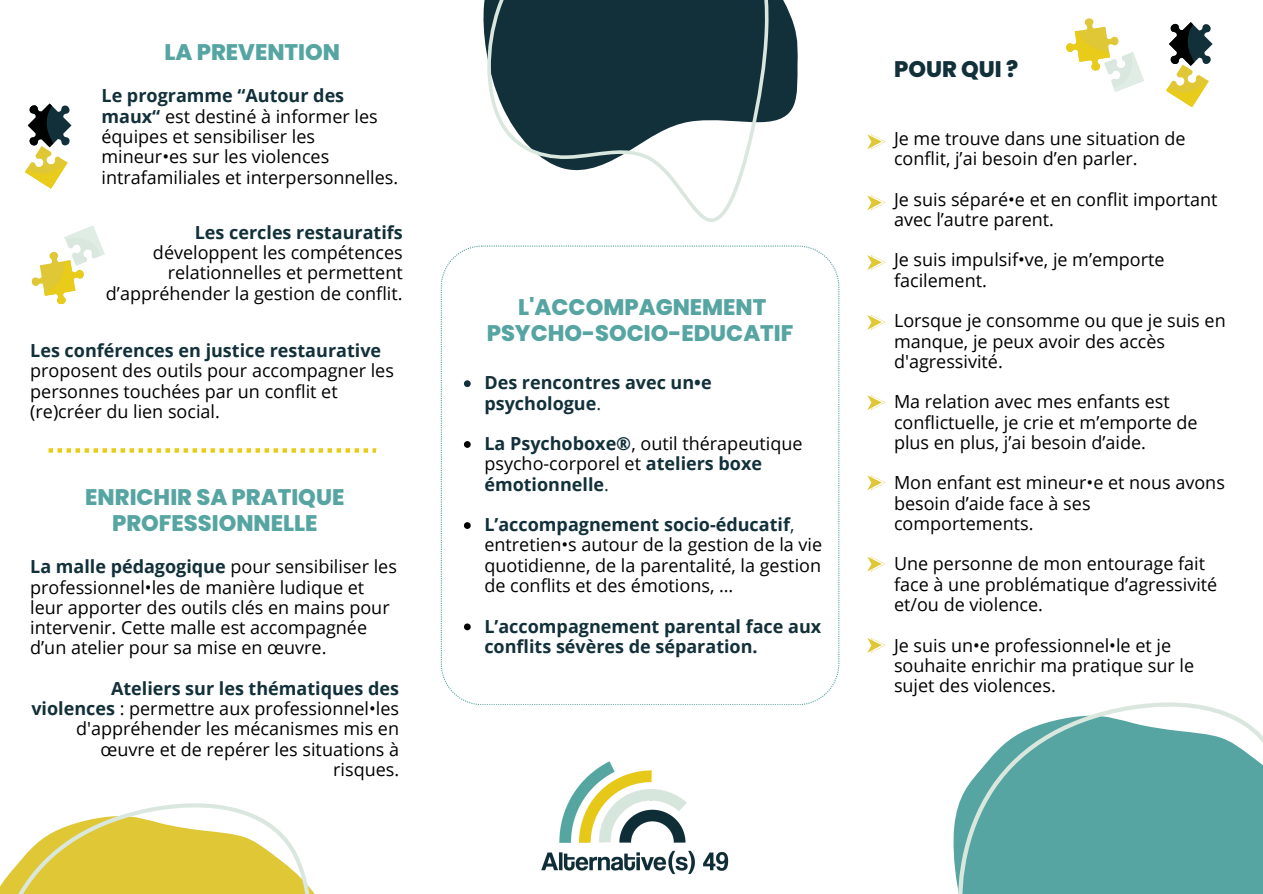
<style>
.page{position:relative;width:1263px;height:894px;background:#fff}
.page>*{position:absolute;margin:0;border:0;box-sizing:border-box;transform-origin:0 0}
.t1{font:800 22.5px/25.8px "Poppins";color:#56a5a2;text-align:center}
.t2{font:800 22.5px "Poppins";color:#12303a}
.t3{font:18px/20.2px "Open Sans";color:#000}
.t4{font:700 18px/20.2px "Open Sans";color:#12303a}
.s1{font-weight:700;color:#12303a}
.s2{font-weight:400}
.s3{font-weight:400;color:#000}
.s4{color:#12303a}
</style>
<div class="page">
<svg style="left:31px;top:226px;width:74px;height:79px"></svg>
<svg style="left:25px;top:103px;width:47px;height:86px"></svg>
<svg style="left:0;top:803px;width:314px;height:90px"></svg>
<svg style="left:483px;top:0;width:315px;height:122px;fill:#12303a"></svg>
<svg style="left:487px;top:0;width:282px;height:222px;fill:#12303a"></svg>
<img style="left:541px;top:761px;width:188px;height:114px">
<svg style="left:49px;top:448px;width:327px;height:5px"></svg>
<svg style="left:953px;top:807px;width:5px;height:82px"></svg>
<svg style="left:958px;top:702px;width:305px;height:191px;fill:#56a5a2"></svg>
<svg style="left:1166px;top:22px;width:47px;height:86px"></svg>
<svg style="left:1066px;top:18px;width:78px;height:74px"></svg>
<svg style="left:441px;top:245px;width:398px;height:459px"></svg>
<svg style="left:464px;top:380px;width:7px;height:7px"></svg>
<svg style="left:464px;top:441px;width:7px;height:6px"></svg>
<svg style="left:464px;top:522px;width:7px;height:6px"></svg>
<svg style="left:464px;top:623px;width:7px;height:7px"></svg>
<svg style="left:867px;top:134px;width:18px;height:15px"></svg>
<svg style="left:867px;top:195px;width:18px;height:15px"></svg>
<svg style="left:867px;top:255px;width:18px;height:15px"></svg>
<svg style="left:867px;top:315px;width:18px;height:14px"></svg>
<svg style="left:867px;top:395px;width:18px;height:15px"></svg>
<svg style="left:867px;top:475px;width:18px;height:15px"></svg>
<svg style="left:867px;top:556px;width:18px;height:15px"></svg>
<svg style="left:867px;top:638px;width:18px;height:14px"></svg>
<p class="t1" style="left:164px;top:39px;width:177px">LA PREVENTION</p>
<p class="t3" style="left:102px;top:85px;width:298px"><span class="s1">Le programme “Autour des maux“</span> est destiné à informer les équipes et sensibiliser les mineur•es sur les violences intrafamiliales et interpersonnelles.</p>
<p class="t3" style="left:106px;top:221px;width:298px;text-align:right"><span class="s1">Les cercles restauratifs </span>développent les compétences relationnelles et permettent d’appréhender la gestion de conflit.</p>
<p class="t3" style="left:30px;top:340px;width:365px"><span class="s1">Les conférences en justice restaurative </span>proposent des outils pour accompagner les personnes touchées par un conflit et (re)créer du lien social.</p>
<p class="t1" style="left:85px;top:483px;width:261px">ENRICHIR SA PRATIQUE<br>PROFESSIONNELLE</p>
<p class="t3" style="left:30px;top:556px;width:368px"><span class="s1">La malle pédagogique</span> pour sensibiliser les professionnel•les de manière ludique et leur apporter des outils clés en mains pour intervenir. Cette malle est accompagnée d’un atelier pour sa mise en œuvre.</p>
<p class="t3" style="left:31px;top:677px;width:369px;text-align:right"><span class="s1">Ateliers sur les thématiques des violences</span> : permettre aux professionnel•les d'appréhender les mécanismes mis en œuvre et de repérer les situations à risques.</p>
<p class="t1" style="left:487px;top:294px;width:308px">L'ACCOMPAGNEMENT<br>PSYCHO-SOCIO-EDUCATIF</p>
<p class="t4" style="left:484px;top:372px;width:229px">Des rencontres avec un•e psychologue<span class="s2">.</span></p>
<p class="t4" style="left:484px;top:433px;width:320px">La Psychoboxe®<span class="s3">, outil thérapeutique psycho-corporel et</span> ateliers boxe émotionnelle<span class="s2">.</span></p>
<p class="t3" style="left:484px;top:514px;width:339px"><span class="s1">L’accompagnement socio-éducatif</span><span class="s4">, </span>entretien•s autour de la gestion de la vie quotidienne, de la parentalité, la gestion de conflits et des émotions, ...</p>
<p class="t4" style="left:484px;top:615px;width:338px">L’accompagnement parental face aux conflits sévères de séparation.</p>
<p class="t2" style="left:894px;top:54px;width:126px">POUR QUI ?</p>
<p class="t3" style="left:894px;top:128px;width:293px">Je me trouve dans une situation de conflit, j’ai besoin d’en parler.</p>
<p class="t3" style="left:894px;top:188px;width:325px">Je suis séparé•e et en conflit important avec l’autre parent.</p>
<p class="t3" style="left:894px;top:249px;width:272px">Je suis impulsif•ve, je m’emporte facilement.</p>
<p class="t3" style="left:894px;top:310px;width:333px">Lorsque je consomme ou que je suis en manque, je peux avoir des accès d'agressivité.</p>
<p class="t3" style="left:894px;top:391px;width:305px">Ma relation avec mes enfants est conflictuelle, je crie et m’emporte de plus en plus, j’ai besoin d’aide.</p>
<p class="t3" style="left:894px;top:472px;width:332px">Mon enfant est mineur•e et nous avons besoin d’aide face à ses comportements.</p>
<p class="t3" style="left:894px;top:553px;width:325px">Une personne de mon entourage fait face à une problématique d’agressivité et/ou de violence.</p>
<p class="t3" style="left:894px;top:634px;width:302px">Je suis un•e professionnel•le et je souhaite enrichir ma pratique sur le sujet des violences.</p>
</div>
